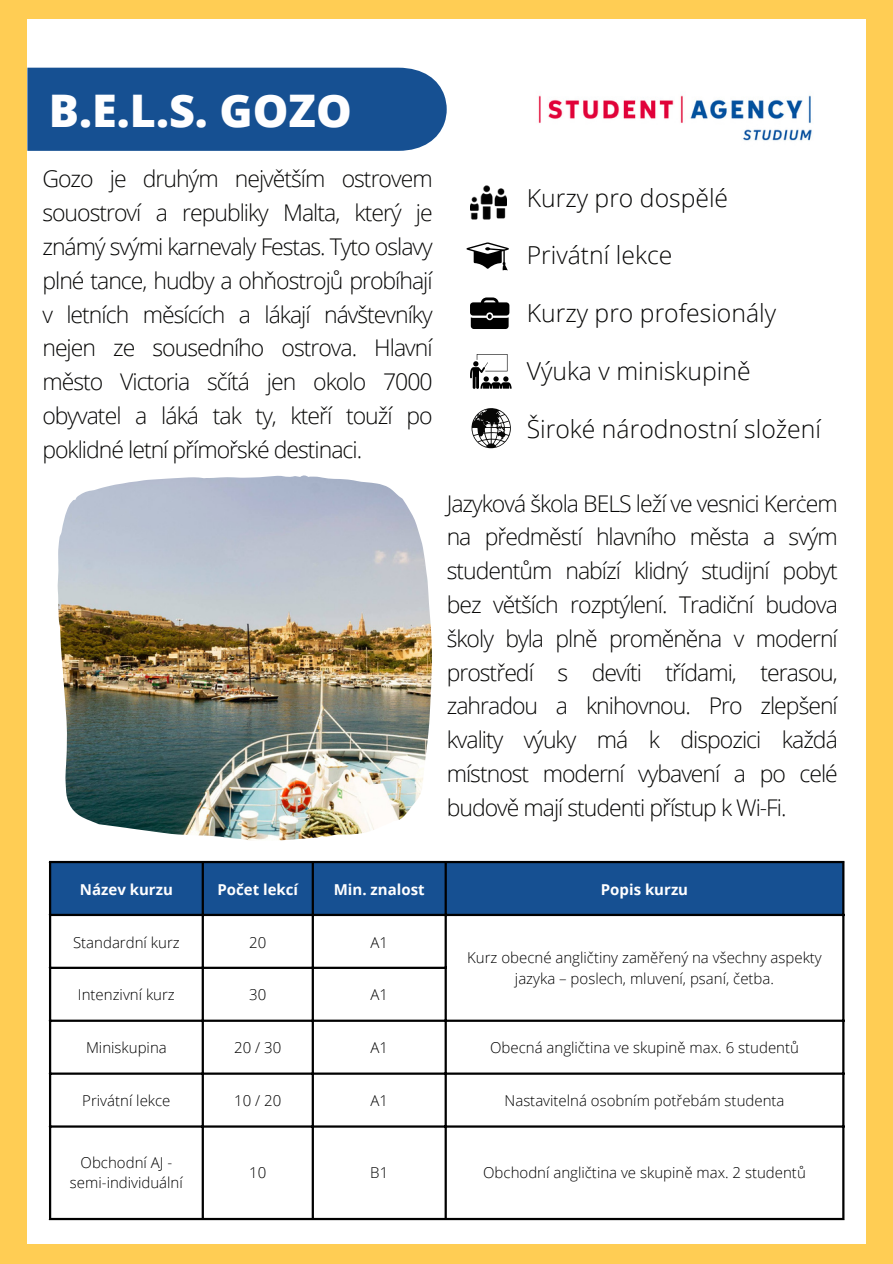
<style>
.page{position:relative;width:893px;height:1264px;background:#fff}
.page>*{position:absolute;margin:0;border:0;box-sizing:border-box;transform-origin:0 0}
.t1{font:800 44.85px "Open Sans";color:#fefeff}
.t2{font:300 24.75px "Open Sans";color:#070706}
.t3{font:300 22.95px/33.8px "Open Sans";letter-spacing:-.04em;color:#070706;text-align:justify}
.t4{font:300 15px/20.2px "Open Sans";color:#000;text-align:center}
.t5{font:700 15px "Open Sans";color:#fff}
.t6{font:700 15px "Open Sans";color:#fefeff}
</style>
<div class="page">
<div style="left:0;top:0;width:892px;height:1263px;background:#ffcd54"></div>
<div style="left:27px;top:19px;width:839px;height:1224px;background:#fff"></div>
<img style="left:538px;top:95px;width:274px;height:46px">
<div style="left:27px;top:68px;width:419px;height:83px;background:#165092"></div>
<svg style="left:466px;top:242px;width:43px;height:28px"></svg>
<svg style="left:470px;top:297px;width:39px;height:32px"></svg>
<img style="left:470px;top:185px;width:36px;height:35px">
<svg style="left:471px;top:408px;width:40px;height:40px"></svg>
<img style="left:58px;top:475px;width:373px;height:365px">
<div style="left:51px;top:863px;width:791px;height:50px;background:#165092"></div>
<hr style="left:49px;top:863px;width:2px;height:354px;background:#000">
<hr style="left:202px;top:863px;width:2px;height:354px;background:#000">
<hr style="left:311px;top:863px;width:3px;height:354px;background:#000">
<hr style="left:444px;top:863px;width:3px;height:354px;background:#000">
<hr style="left:842px;top:863px;width:2px;height:354px;background:#000">
<hr style="left:49px;top:860px;width:795px;height:3px;background:#000">
<hr style="left:49px;top:913px;width:795px;height:3px;background:#000">
<hr style="left:49px;top:966px;width:398px;height:2px;background:#000">
<hr style="left:49px;top:1019px;width:795px;height:2px;background:#000">
<hr style="left:49px;top:1072px;width:795px;height:2px;background:#000">
<hr style="left:49px;top:1125px;width:795px;height:2px;background:#000">
<hr style="left:49px;top:1217px;width:795px;height:3px;background:#000">
<svg style="left:470px;top:354px;width:41px;height:35px"></svg>
<p class="t1" style="left:49px;top:79px;width:304px">B.E.L.S. GOZO</p>
<p class="t3" style="left:42px;top:162px;width:392px">Gozo je druhým největším ostrovem souostroví a republiky Malta, který je známý svými karnevaly Festas. Tyto oslavy plné tance, hudby a ohňostrojů probíhají v letních měsících a lákají návštevníky nejen ze sousedního ostrova. Hlavní město Victoria sčítá jen okolo 7000 obyvatel a láká tak ty, kteří touží po poklidné letní přímořské destinaci.</p>
<p class="t2" style="left:526px;top:181px;width:203px">Kurzy pro dospělé</p>
<p class="t2" style="left:526px;top:238px;width:147px">Privátní lekce</p>
<p class="t2" style="left:526px;top:296px;width:251px">Kurzy pro profesionály</p>
<p class="t2" style="left:526px;top:353px;width:225px">Výuka v miniskupině</p>
<p class="t2" style="left:526px;top:411px;width:296px">Široké národnostní složení</p>
<p class="t3" style="left:446px;top:486px;width:392px">Jazyková škola BELS leží ve vesnici Kerċem na předměstí hlavního města a svým studentům nabízí klidný studijní pobyt bez větších rozptýlení. Tradiční budova školy byla plně proměněna v moderní prostředí s devíti třídami, terasou, zahradou a knihovnou. Pro zlepšení kvality výuky má k dispozici každá místnost moderní vybavení a po celé budově mají studenti přístup k Wi-Fi.</p>
<p class="t6" style="left:80px;top:878px;width:94px">Název kurzu</p>
<p class="t5" style="left:217px;top:878px;width:82px">Počet lekcí</p>
<p class="t5" style="left:334px;top:878px;width:92px">Min. znalost</p>
<p class="t5" style="left:601px;top:878px;width:89px">Popis kurzu</p>
<p class="t4" style="left:73px;top:931px;width:108px">Standardní kurz</p>
<p class="t4" style="left:249px;top:931px;width:19px">20</p>
<p class="t4" style="left:370px;top:931px;width:19px">A1</p>
<p class="t4" style="left:467px;top:947px;width:356px">Kurz obecné angličtiny zaměřený na všechny aspekty jazyka – poslech, mluvení, psaní, četba.</p>
<p class="t4" style="left:78px;top:984px;width:98px">Intenzivní kurz</p>
<p class="t4" style="left:249px;top:984px;width:19px">30</p>
<p class="t4" style="left:370px;top:984px;width:19px">A1</p>
<p class="t4" style="left:86px;top:1037px;width:82px">Miniskupina</p>
<p class="t4" style="left:234px;top:1037px;width:49px">20 / 30</p>
<p class="t4" style="left:370px;top:1037px;width:19px">A1</p>
<p class="t4" style="left:490px;top:1037px;width:310px">Obecná angličtina ve skupině max. 6 studentů</p>
<p class="t4" style="left:82px;top:1090px;width:90px">Privátní lekce</p>
<p class="t4" style="left:234px;top:1090px;width:49px">10 / 20</p>
<p class="t4" style="left:370px;top:1090px;width:19px">A1</p>
<p class="t4" style="left:504px;top:1090px;width:281px">Nastavitelná osobním potřebám studenta</p>
<p class="t4" style="left:70px;top:1152px;width:114px">Obchodní AJ - semi-individuální</p>
<p class="t4" style="left:249px;top:1162px;width:19px">10</p>
<p class="t4" style="left:370px;top:1162px;width:19px">B1</p>
<p class="t4" style="left:483px;top:1162px;width:324px">Obchodní angličtina ve skupině max. 2 studentů</p>
</div>
